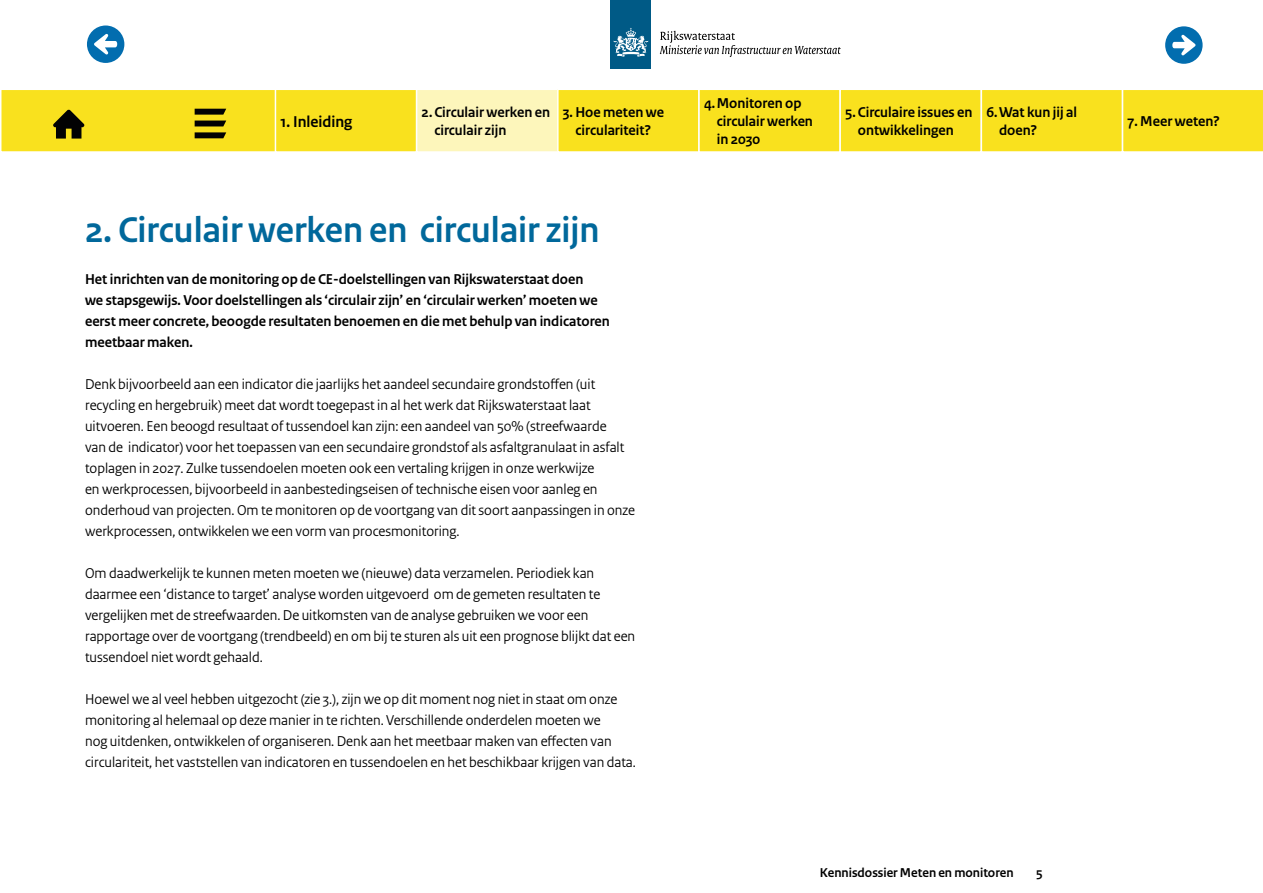
<style>
.page{position:relative;width:1263px;height:893px;background:#fff}
.page>*{position:absolute;margin:0;border:0;box-sizing:border-box;transform-origin:0 0}
.t1{font:700 37.5px "Rijksoverheid Sans Heading";color:#01689b}
.t2{font:700 16.5px "Rijksoverheid Sans Heading";color:#000}
.t3{font:15px/21px "Rijksoverheid Sans Heading";color:#000}
.t4{font:700 15px/18px "Rijksoverheid Sans Heading";color:#000}
.t5{font:700 13.5px "Rijksoverheid Sans Heading";color:#000}
</style>
<div class="page">
<div style="left:1165px;top:26px;width:37px;height:38px;background:#026daf;border-radius:50%"></div>
<svg style="left:1172px;top:35px;width:23px;height:20px"></svg>
<div style="left:87px;top:26px;width:37px;height:37px;background:#026daf;border-radius:50%"></div>
<svg style="left:94px;top:34px;width:23px;height:20px"></svg>
<div style="left:611px;top:0;width:40px;height:68px;background:#005a86"></div>
<svg style="left:613px;top:28px;width:35px;height:29px"></svg>
<svg style="left:660px;top:31px;width:181px;height:26px"></svg>
<div style="left:1px;top:89px;width:1262px;height:63px;background:#f9e11e"></div>
<div style="left:0;top:89px;width:1263px;height:64px;border:2px solid #fff"></div>
<svg style="left:53px;top:109px;width:31px;height:30px"></svg>
<svg style="left:195px;top:109px;width:31px;height:6px"></svg>
<svg style="left:195px;top:121px;width:31px;height:5px"></svg>
<svg style="left:195px;top:132px;width:31px;height:6px"></svg>
<div style="left:275px;top:89px;width:142px;height:64px;border:2px solid #fff"></div>
<div style="left:417px;top:89px;width:141px;height:63px;background:#fdf6bb"></div>
<div style="left:416px;top:89px;width:142px;height:64px;border:2px solid #fff"></div>
<div style="left:557px;top:89px;width:143px;height:64px;border:2px solid #fff"></div>
<div style="left:698px;top:89px;width:143px;height:64px;border:2px solid #fff"></div>
<div style="left:839px;top:89px;width:143px;height:64px;border:2px solid #fff"></div>
<div style="left:980px;top:89px;width:143px;height:64px;border:2px solid #fff"></div>
<svg style="left:1122px;top:89px;width:141px;height:64px"></svg>
<p class="t2" style="left:280px;top:112px;width:73px">1. Inleiding</p>
<p class="t4" style="left:434px;top:104px;width:117px;text-indent:-13px">2. Circulair werken en circulair zijn</p>
<p class="t4" style="left:563px;top:104px;width:103px;text-align:center">3. Hoe meten we circulariteit?</p>
<p class="t4" style="left:717px;top:95px;width:98px;text-indent:-13px">4.Monitoren op circulair werken in 2030</p>
<p class="t4" style="left:845px;top:104px;width:129px;text-align:center">5. Circulaire issues en ontwikkelingen</p>
<p class="t4" style="left:999px;top:104px;width:79px;text-indent:-13px">6.Wat kun jij al doen?</p>
<p class="t4" style="left:1127px;top:113px;width:94px">7. Meer weten?</p>
<h1 class="t1" style="left:85px;top:209px;width:516px">2. Circulair werken en circulair zijn</h1>
<p class="t4" style="left:85px;top:269px;width:526px;line-height:21px">Het inrichten van de monitoring op de CE-doelstellingen van Rijkswaterstaat doen<br>we stapsgewijs. Voor doelstellingen als ‘circulair zijn’ en ‘circulair werken’ moeten we eerst meer concrete, beoogde resultaten benoemen en die met behulp van indicatoren meetbaar maken.</p>
<p class="t3" style="left:85px;top:374px;width:551px">Denk bijvoorbeeld aan een indicator die jaarlijks het aandeel secundaire grondstoffen (uit recycling en hergebruik) meet dat wordt toegepast in al het werk dat Rijkswaterstaat laat uitvoeren. Een beoogd resultaat of tussendoel kan zijn: een aandeel van 50% (streefwaarde<br>van de indicator) voor het toepassen van een secundaire grondstof als asfaltgranulaat in asfalt toplagen in 2027. Zulke tussendoelen moeten ook een vertaling krijgen in onze werkwijze<br>en werkprocessen, bijvoorbeeld in aanbestedingseisen of technische eisen voor aanleg en onderhoud van projecten. Om te monitoren op de voortgang van dit soort aanpassingen in onze werkprocessen, ontwikkelen we een vorm van procesmonitoring.</p>
<p class="t3" style="left:85px;top:563px;width:552px">Om daadwerkelijk te kunnen meten moeten we (nieuwe) data verzamelen. Periodiek kan daarmee een ‘distance to target’ analyse worden uitgevoerd om de gemeten resultaten te vergelijken met de streefwaarden. De uitkomsten van de analyse gebruiken we voor een rapportage over de voortgang (trendbeeld) en om bij te sturen als uit een prognose blijkt dat een tussendoel niet wordt gehaald.</p>
<p class="t3" style="left:85px;top:689px;width:552px">Hoewel we al veel hebben uitgezocht (zie 3.), zijn we op dit moment nog niet in staat om onze monitoring al helemaal op deze manier in te richten. Verschillende onderdelen moeten we<br>nog uitdenken, ontwikkelen of organiseren. Denk aan het meetbaar maken van effecten van circulariteit, het vaststellen van indicatoren en tussendoelen en het beschikbaar krijgen van data.</p>
<p class="t5" style="left:820px;top:865px;width:195px">Kennisdossier Meten en monitoren</p>
<p class="t5" style="left:1036px;top:865px;width:8px">5</p>
</div>
